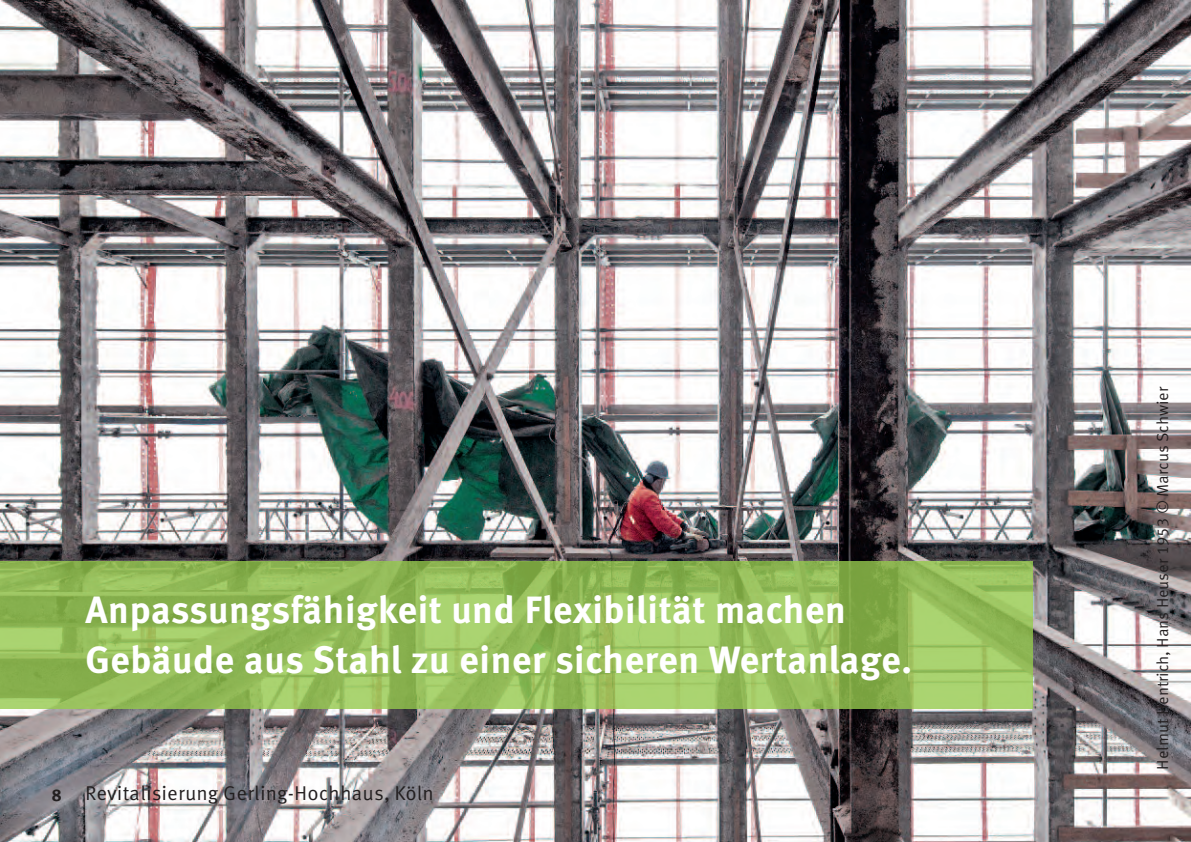
<style>
.page{position:relative;width:1191px;height:842px;background:#fff}
.page>*{position:absolute;margin:0;border:0;box-sizing:border-box;transform-origin:0 0}
.t1{font:700 38px/50px "Meta Corr";color:#fff}
.t2{font:20px "Meta Corr";letter-spacing:.005em;color:#231f20}
.t3{font:16px "Meta Corr";color:#231f20}
.s1{font-weight:700;font-size:17px}
</style>
<div class="page">
<img style="left:0;top:0;width:1191px;height:842px">
<div style="left:0;top:561px;width:1032px;height:148px;background:#96ca4e;opacity:.8"></div>
<p class="t1" style="left:85px;top:589px;width:829px">Anpassungsfähigkeit und Flexibilität machen<br>Gebäude aus Stahl zu einer sicheren Wertanlage.</p>
<p class="t2" style="left:52px;top:787px;width:384px"><span class="s1">8</span> Revitalisierung Gerling-Hochhaus, Köln</p>
<p class="t3" style="left:1157px;top:770px;width:385px;rotate:-90deg">Helmut Hentrich, Hans Heuser 1953 © Marcus Schwier</p>
</div>
